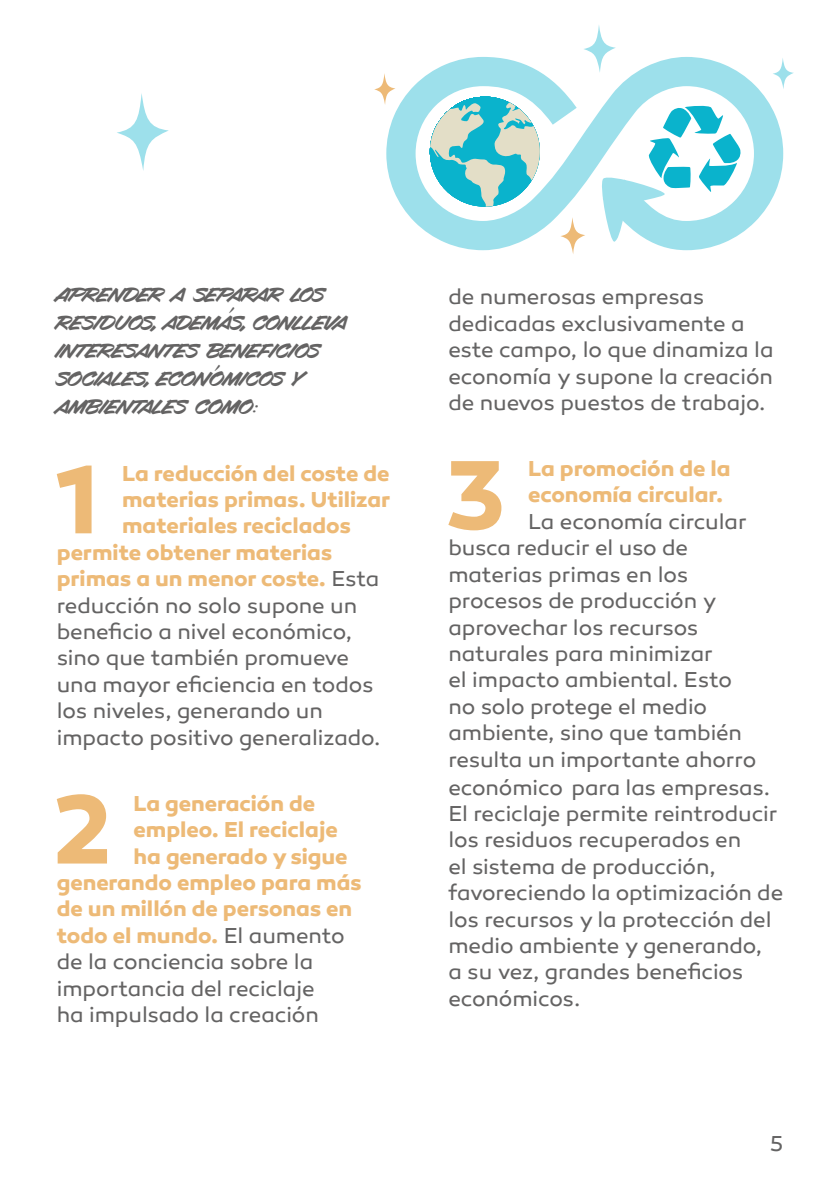
<style>
.page{position:relative;width:840px;height:1191px;background:#fff}
.page>*{position:absolute;margin:0;border:0;box-sizing:border-box;transform-origin:0 0}
.t1{font:700 99.6px "Canaro";color:#edba77}
.t2{font:28px/28px "Avalanche";letter-spacing:-.025em;color:#646363}
.t3{font:22px/26.4px "Canaro";letter-spacing:-.005em;color:#646363}
.t4{font:700 22px/26.4px "Canaro";letter-spacing:-.005em;color:#edba77}
.s1{font-weight:400;color:#646363}
</style>
<div class="page">
<svg style="left:386px;top:57px;width:396px;height:193px;fill:#9de0eb"></svg>
<svg style="left:429px;top:96px;width:110px;height:111px"></svg>
<svg style="left:597px;top:105px;width:143px;height:139px"></svg>
<svg style="left:560px;top:217px;width:25px;height:37px"></svg>
<svg style="left:374px;top:73px;width:21px;height:32px"></svg>
<svg style="left:583px;top:24px;width:32px;height:49px"></svg>
<svg style="left:772px;top:58px;width:21px;height:31px"></svg>
<svg style="left:117px;top:93px;width:52px;height:78px"></svg>
<p class="t2" style="left:57px;top:279px;width:292px">Aprender a separar los residuos, además, conlleva interesantes beneficios sociales, económicos y ambientales como:</p>
<h1 class="t1" style="left:56px;top:437px;width:45px">1</h1>
<p class="t4" style="left:122px;top:460px;width:269px">La reducción del coste de</p>
<p class="t4" style="left:122px;top:486px;width:269px">materias primas. Utilizar</p>
<p class="t4" style="left:122px;top:512px;width:230px">materiales reciclados</p>
<p class="t4" style="left:57px;top:539px;width:277px">permite obtener materias</p>
<p class="t4" style="left:57px;top:565px;width:324px">primas a un menor coste. <span class="s1">Esta</span></p>
<p class="t3" style="left:57px;top:592px;width:302px">reducción no solo supone un</p>
<p class="t3" style="left:57px;top:618px;width:297px">beneficio a nivel económico,</p>
<p class="t3" style="left:57px;top:645px;width:294px">sino que también promueve</p>
<p class="t3" style="left:57px;top:671px;width:318px">una mayor eficiencia en todos</p>
<p class="t3" style="left:57px;top:698px;width:267px">los niveles, generando un</p>
<p class="t3" style="left:57px;top:724px;width:325px">impacto positivo generalizado.</p>
<h1 class="t1" style="left:53px;top:767px;width:60px">2</h1>
<p class="t4" style="left:133px;top:790px;width:183px">La generación de</p>
<p class="t4" style="left:133px;top:816px;width:206px">empleo. El reciclaje</p>
<p class="t4" style="left:133px;top:842px;width:215px">ha generado y sigue</p>
<p class="t4" style="left:57px;top:869px;width:306px">generando empleo para más</p>
<p class="t4" style="left:57px;top:895px;width:297px">de un millón de personas en</p>
<p class="t4" style="left:57px;top:922px;width:289px">todo el mundo. <span class="s1">El aumento</span></p>
<p class="t3" style="left:57px;top:948px;width:258px">de la conciencia sobre la</p>
<p class="t3" style="left:57px;top:975px;width:259px">importancia del reciclaje</p>
<p class="t3" style="left:57px;top:1001px;width:263px">ha impulsado la creación</p>
<p class="t3" style="left:448px;top:284px;width:326px">de numerosas empresas dedicadas exclusivamente a este campo, lo que dinamiza la economía y supone la creación de nuevos puestos de trabajo.</p>
<h1 class="t1" style="left:444px;top:433px;width:62px">3</h1>
<p class="t4" style="left:528px;top:455px;width:204px">La promoción de la economía circular.</p>
<p class="t3" style="left:448px;top:508px;width:336px;text-indent:80px">La economía circular busca reducir el uso de materias primas en los procesos de producción y aprovechar los recursos naturales para minimizar<br>el impacto ambiental. Esto<br>no solo protege el medio ambiente, sino que también resulta un importante ahorro económico para las empresas.<br>El reciclaje permite reintroducir los residuos recuperados en<br>el sistema de producción, favoreciendo la optimización de los recursos y la protección del medio ambiente y generando,<br>a su vez, grandes beneficios económicos.</p>
<p class="t3" style="left:769px;top:1130px;width:15px">5</p>
</div>
